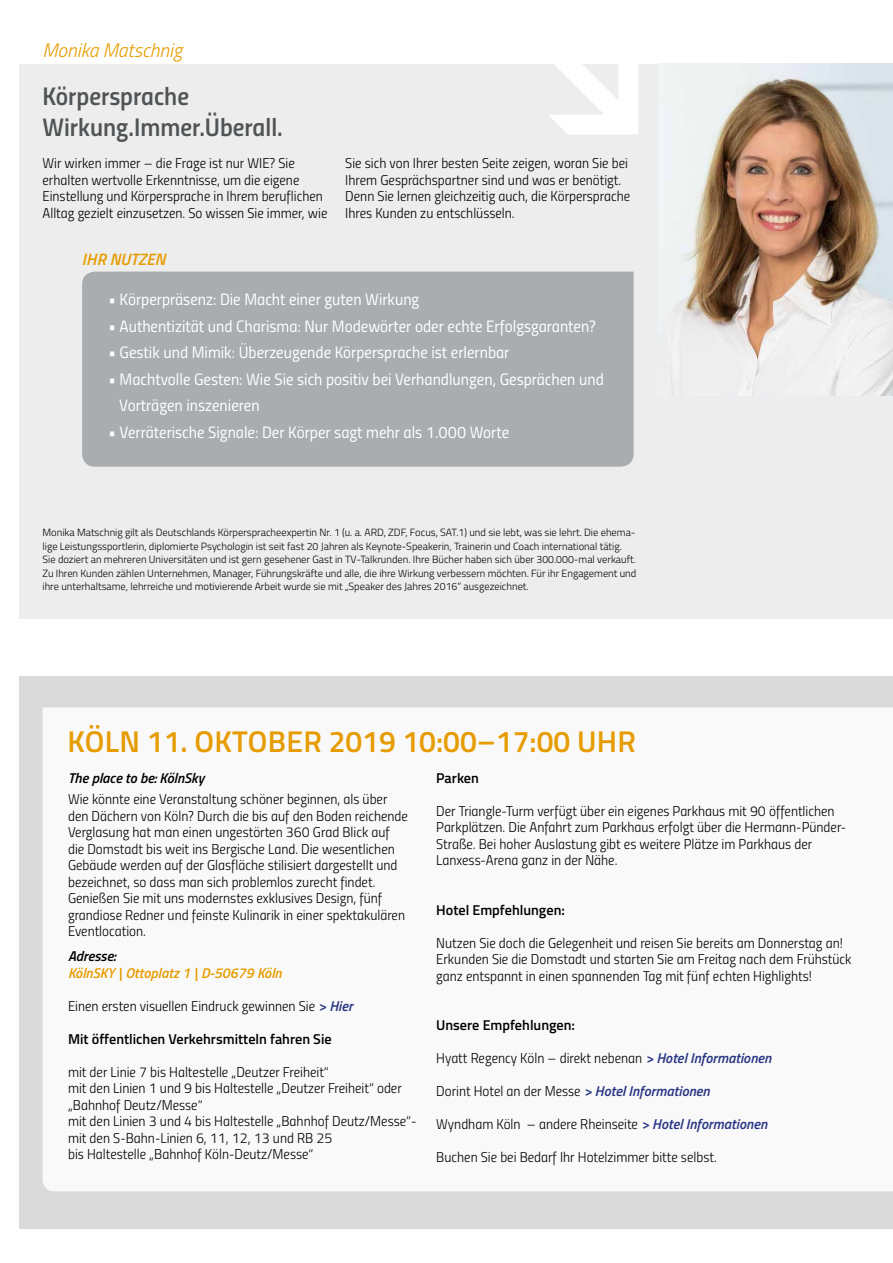
<style>
.page{position:relative;width:893px;height:1263px;background:#fff}
.page>*{position:absolute;margin:0;border:0;box-sizing:border-box;transform-origin:0 0}
.t1{font:600 30px "Titillium";color:#e69c00}
.t2{font:25.5px/31.5px "Titillium Semibold Upright";color:#505456}
.t3{font:italic 300 19.5px "Titillium";color:#e69c00}
.t4{font:16.5px/26.5px "Titillium Regular Upright";color:#fff}
.t5{font:italic 600 16.5px "Titillium";letter-spacing:.01em;color:#e69c00}
.t6{font:14.25px/16.5px "Titillium Light Upright";color:#000}
.t7{font:600 14.25px "Titillium";color:#000}
.t8{font:italic 600 14.25px "Titillium";color:#e69c00}
.t9{font:italic 600 14.25px "Titillium";color:#000}
.t10{font:300 10.5px/13.5px "Titillium";color:#000}
.s1{font-family:"Titillium";font-weight:600;font-style:italic;color:#283583}
.s2{font-family:"Titillium";font-weight:300}
</style>
<div class="page">
<div style="left:19px;top:64px;width:874px;height:554px;background:#ededed"></div>
<img style="left:659px;top:64px;width:234px;height:331px">
<div style="left:82px;top:272px;width:552px;height:195px;background:#a9adaf"></div>
<div style="left:19px;top:676px;width:874px;height:552px;background:#dadada"></div>
<div style="left:43px;top:707px;width:850px;height:484px;background:#f9f9f9"></div>
<h3 class="t3" style="left:43px;top:36px;width:141px">Monika Matschnig</h3>
<h2 class="t2" style="left:43px;top:78px;width:242px">Körpersprache<br>Wirkung.Immer.Überall.</h2>
<p class="t6" style="left:43px;top:154px;width:286px">Wir wirken immer – die Frage ist nur WIE? Sie erhalten wertvolle Erkenntnisse, um die eigene Einstellung und Körpersprache in Ihrem beruflichen Alltag gezielt einzusetzen. So wissen Sie immer, wie</p>
<p class="t6" style="left:345px;top:154px;width:286px">Sie sich von Ihrer besten Seite zeigen, woran Sie bei Ihrem Gesprächspartner sind und was er benötigt.<br>Denn Sie lernen gleichzeitig auch, die Körpersprache Ihres Kunden zu entschlüsseln.</p>
<p class="t5" style="left:82px;top:247px;width:85px">IHR NUTZEN</p>
<p class="t4" style="left:108px;top:285px;width:312px">• Körperpräsenz: Die Macht einer guten Wirkung</p>
<p class="t4" style="left:108px;top:312px;width:489px">• Authentizität und Charisma: Nur Modewörter oder echte Erfolgsgaranten?</p>
<p class="t4" style="left:108px;top:338px;width:403px">• Gestik und Mimik: Überzeugende Körpersprache ist erlernbar</p>
<p class="t4" style="left:119px;top:365px;width:486px;text-indent:-11px">• Machtvolle Gesten: Wie Sie sich positiv bei Verhandlungen, Gesprächen und<br>Vorträgen inszenieren</p>
<p class="t4" style="left:108px;top:418px;width:402px">• Verräterische Signale: Der Körper sagt mehr als 1.000 Worte</p>
<p class="t10" style="left:43px;top:525px;width:595px">Monika Matschnig gilt als Deutschlands Körperspracheexpertin Nr. 1 (u. a. ARD, ZDF, Focus, SAT.1) und sie lebt, was sie lehrt. Die ehema&shy;lige Leistungssportlerin, diplomierte Psychologin ist seit fast 20 Jahren als Keynote-Speakerin, Trainerin und Coach international tätig.<br>Sie doziert an mehreren Universitäten und ist gern gesehener Gast in TV-Talkrunden. Ihre Bücher haben sich über 300.000-mal verkauft.<br>Zu Ihren Kunden zählen Unternehmen, Manager, Führungskräfte und alle, die ihre Wirkung verbessern möchten. Für ihr Engagement und ihre unterhaltsame, lehrreiche und motivierende Arbeit wurde sie mit „Speaker des Jahres 2016“ ausgezeichnet.</p>
<h1 class="t1" style="left:68px;top:719px;width:570px">KÖLN 11. OKTOBER 2019 10:00–17:00 UHR</h1>
<p class="t7" style="left:436px;top:767px;width:44px">Parken</p>
<p class="t6" style="left:436px;top:801px;width:411px">Der Triangle-Turm verfügt über ein eigenes Parkhaus mit 90 öffentlichen Parkplätzen. Die Anfahrt zum Parkhaus erfolgt über die Hermann-Pünder-Straße. Bei hoher Auslastung gibt es weitere Plätze im Parkhaus der Lanxess-Arena ganz in der Nähe.</p>
<p class="t7" style="left:436px;top:899px;width:130px">Hotel Empfehlungen:</p>
<p class="t6" style="left:436px;top:933px;width:417px">Nutzen Sie doch die Gelegenheit und reisen Sie bereits am Donnerstag an!<br>Erkunden Sie die Domstadt und starten Sie am Freitag nach dem Frühstück ganz entspannt in einen spannenden Tag mit fünf echten Highlights!</p>
<p class="t7" style="left:436px;top:1014px;width:140px">Unsere Empfehlungen:</p>
<p class="t6" style="left:436px;top:1049px;width:337px">Hyatt Regency Köln – direkt nebenan <span class="s1">&gt; Hotel Informationen</span></p>
<p class="t6" style="left:436px;top:1082px;width:275px">Dorint Hotel an der Messe <span class="s1">&gt; Hotel Informationen</span></p>
<p class="t6" style="left:436px;top:1115px;width:332px">Wyndham Köln – andere Rheinseite <span class="s1">&gt; Hotel Informationen</span></p>
<p class="t6" style="left:436px;top:1148px;width:282px">Buchen Sie bei Bedarf Ihr Hotelzimmer bitte selbst.</p>
<p class="t9" style="left:68px;top:767px;width:138px">The place to be: KölnSky</p>
<p class="t6" style="left:68px;top:790px;width:341px">Wie könnte eine Veranstaltung schöner beginnen, als über den Dächern von Köln? Durch die bis auf den Boden reichende Verglasung hat man einen ungestörten 360 Grad Blick auf die Domstadt bis weit ins Bergische Land. Die wesentlichen Gebäude werden auf der Glasfläche stilisiert dargestellt und bezeichnet, so dass man sich problemlos zurecht findet.<br>Genießen Sie mit uns modernstes exklusives Design, fünf grandiose Redner und feinste Kulinarik in einer spektakulären Eventlocation.</p>
<p class="t9" style="left:68px;top:945px;width:49px">Adresse:</p>
<p class="t8" style="left:68px;top:962px;width:215px">KölnSKY | Ottoplatz 1 | D-50679 Köln</p>
<p class="t6" style="left:68px;top:997px;width:286px">Einen ersten visuellen Eindruck gewinnen Sie <span class="s1">&gt; Hier</span></p>
<p class="t7" style="left:68px;top:1028px;width:265px">Mit öffentlichen Verkehrsmitteln fahren Sie</p>
<p class="t6" style="left:68px;top:1063px;width:350px">mit der Linie 7 bis Haltestelle <span class="s2">„</span>Deutzer Freiheit“<br>mit den Linien 1 und 9 bis Haltestelle <span class="s2">„</span>Deutzer Freiheit“ oder <span class="s2">„</span>Bahnhof Deutz/Messe“<br>mit den Linien 3 und 4 bis Haltestelle <span class="s2">„</span>Bahnhof Deutz/Messe“- mit den S-Bahn-Linien 6, 11, 12, 13 und RB 25<br>bis Haltestelle <span class="s2">„</span>Bahnhof Köln-Deutz/Messe“</p>
</div>
